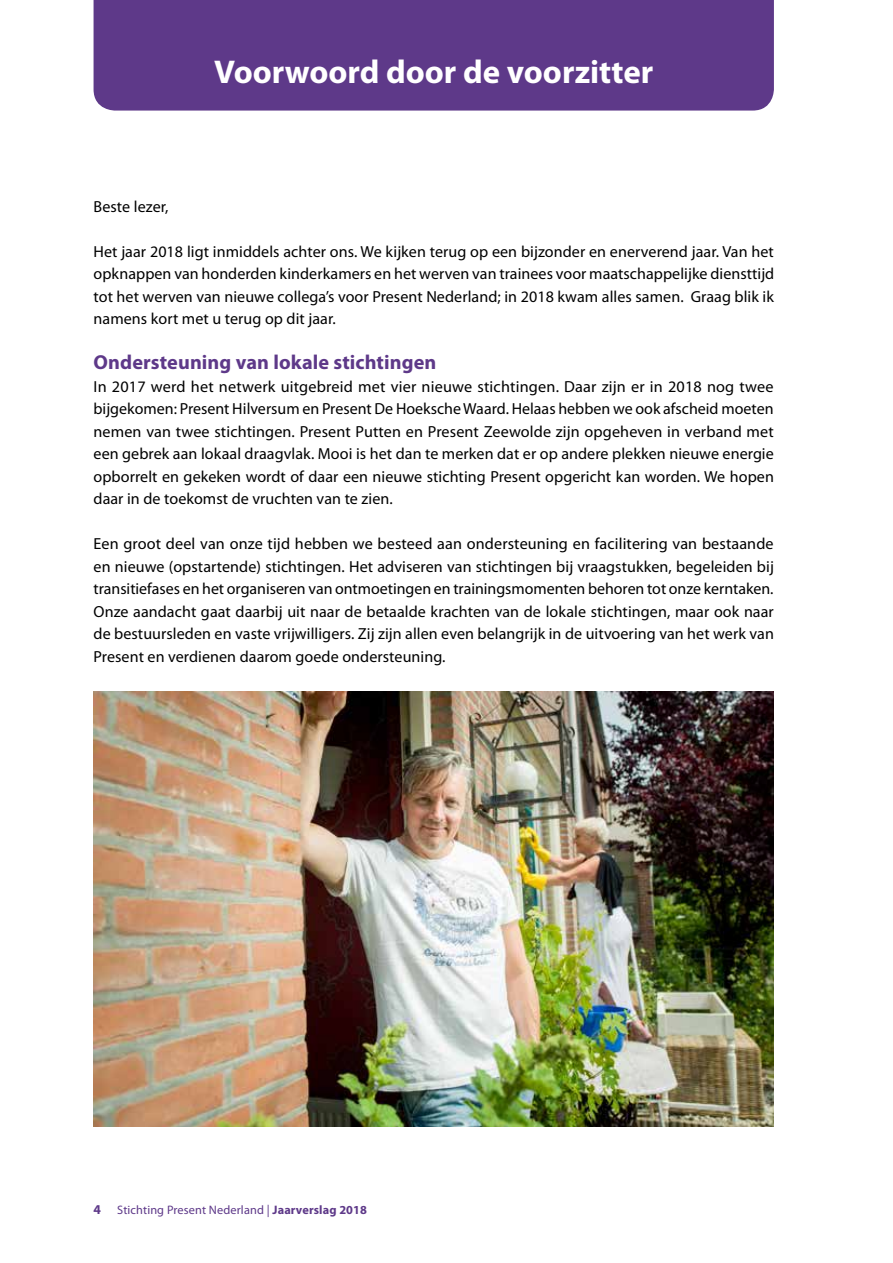
<style>
.page{position:relative;width:893px;height:1263px;background:#fff}
.page>*{position:absolute;margin:0;border:0;box-sizing:border-box;transform-origin:0 0}
.t1{font:700 33px "Myriad Pro";color:#fff}
.t2{font:700 20.25px "Myriad Pro";letter-spacing:.005em;color:#5e3989}
.t3{font:16.05px/22.5px "Myriad Pro";letter-spacing:.005em;color:#000;text-align:justify}
.t4{font:700 13.5px "Myriad Pro";color:#5e3989}
.t5{font:12.3px "Myriad Pro";letter-spacing:.01em;color:#5e3989}
.s1{font-weight:700}
</style>
<div class="page">
<div style="left:94px;top:0;width:680px;height:111px;background:#5e3989"></div>
<img style="left:94px;top:691px;width:680px;height:436px">
<h1 class="t1" style="left:214px;top:58px;width:441px">Voorwoord door de voorzitter</h1>
<p class="t3" style="left:94px;top:196px;width:77px">Beste lezer,</p>
<p class="t3" style="left:94px;top:241px;width:682px">Het jaar 2018 ligt inmiddels achter ons. We kijken terug op een bijzonder en enerverend jaar. Van het opknappen van honderden kinderkamers en het werven van trainees voor maatschappelijke diensttijd tot het werven van nieuwe collega’s voor Present Nederland; in 2018 kwam alles samen. Graag blik ik namens kort met u terug op dit jaar.</p>
<p class="t2" style="left:94px;top:354px;width:344px">Ondersteuning van lokale stichtingen</p>
<p class="t3" style="left:94px;top:376px;width:682px">In 2017 werd het netwerk uitgebreid met vier nieuwe stichtingen. Daar zijn er in 2018 nog twee bijgekomen: Present Hilversum en Present De Hoeksche Waard. Helaas hebben we ook afscheid moeten nemen van twee stichtingen. Present Putten en Present Zeewolde zijn opgeheven in verband met een gebrek aan lokaal draagvlak. Mooi is het dan te merken dat er op andere plekken nieuwe energie opborrelt en gekeken wordt of daar een nieuwe stichting Present opgericht kan worden. We hopen daar in de toekomst de vruchten van te zien.</p>
<p class="t3" style="left:94px;top:534px;width:682px">Een groot deel van onze tijd hebben we besteed aan ondersteuning en facilitering van bestaande en nieuwe (opstartende) stichtingen. Het adviseren van stichtingen bij vraagstukken, begeleiden bij transitiefases en het organiseren van ontmoetingen en trainingsmomenten behoren tot onze kerntaken.<br>Onze aandacht gaat daarbij uit naar de betaalde krachten van de lokale stichtingen, maar ook naar de bestuursleden en vaste vrijwilligers. Zij zijn allen even belangrijk in de uitvoering van het werk van Present en verdienen daarom goede ondersteuning.</p>
<p class="t4" style="left:94px;top:1203px;width:9px">4</p>
<p class="t5" style="left:117px;top:1204px;width:251px">Stichting Present Nederland | <span class="s1">Jaarverslag 2018</span></p>
</div>
